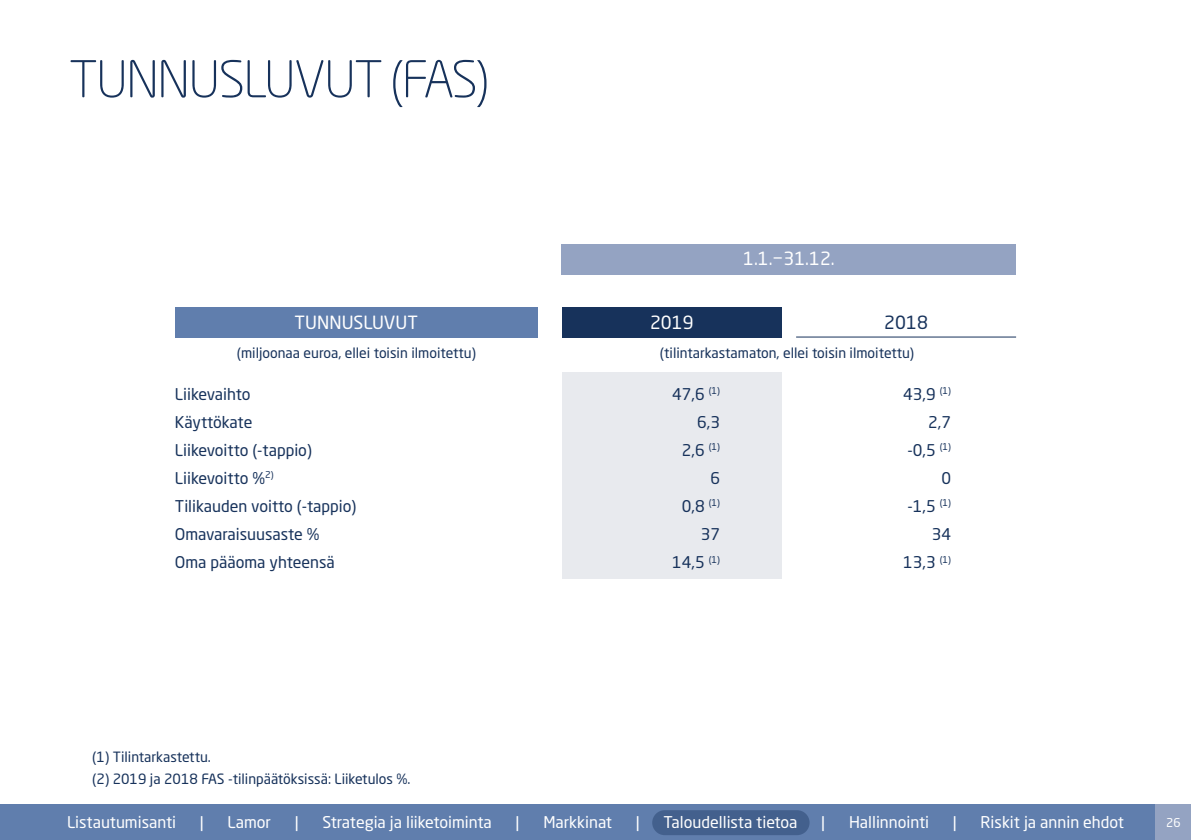
<style>
.page{position:relative;width:1191px;height:840px;background:#fff}
.page>*{position:absolute;margin:0;border:0;box-sizing:border-box;transform-origin:0 0}
.t1{font:300 50px "Neo Sans W1 G";letter-spacing:-.03em;color:#17325b}
.t2{font:18px "Neo Sans W1 G";color:#fff}
.t3{font:18px "Neo Sans W1 G";color:#17325b}
.t4{font:16px/28px "Neo Sans W1 G";color:#17325b;text-align:right}
.t5{font:16px "Neo Sans W1 G";color:#fff}
.t6{font:14px "Neo Sans W1 G";color:#17325b}
.t7{font:12px "Neo Sans W1 G";color:#fff}
</style>
<div class="page">
<div style="left:562px;top:244px;width:454px;height:30px;background:#94a3c2"></div>
<div style="left:175px;top:307px;width:363px;height:30px;background:#607ead"></div>
<div style="left:562px;top:372px;width:220px;height:206px;background:#e8eaee"></div>
<div style="left:562px;top:307px;width:220px;height:30px;background:#17325b"></div>
<hr style="left:796px;top:336px;width:220px;height:1px;background:#17325b">
<div style="left:0;top:804px;width:1191px;height:35px;background:#607ead"></div>
<div style="left:652px;top:809px;width:157px;height:25px;background:#43608d;border-radius:12px"></div>
<div style="left:1156px;top:804px;width:35px;height:35px;background:#94a3c2"></div>
<h1 class="t1" style="left:69px;top:48px;width:422px">TUNNUSLUVUT (FAS)</h1>
<p class="t2" style="left:295px;top:311px;width:125px">TUNNUSLUVUT</p>
<p class="t2" style="left:650px;top:311px;width:45px">2019</p>
<p class="t2" style="left:743px;top:247px;width:93px">1.1.−31.12.</p>
<p class="t3" style="left:884px;top:311px;width:45px">2018</p>
<p class="t6" style="left:237px;top:344px;width:241px">(miljoonaa euroa, ellei toisin ilmoitettu)</p>
<p class="t6" style="left:660px;top:344px;width:256px">(tilintarkastamaton, ellei toisin ilmoitettu)</p>
<p class="t4" style="left:175px;top:379px;width:183px;text-align:left">Liikevaihto<br>Käyttökate<br>Liikevoitto (-tappio)<br>Liikevoitto %<sup>2)<br></sup>Tilikauden voitto (-tappio)<br>Omavaraisuusaste %<br>Oma pääoma yhteensä</p>
<p class="t4" style="left:672px;top:379px;width:49px">47,6 <sup>(1)<br></sup>6,3<br>2,6 <sup>(1)<br></sup>6<br>0,8 <sup>(1)<br></sup>37<br>14,5 <sup>(1)</sup></p>
<p class="t4" style="left:903px;top:379px;width:49px">43,9 <sup>(1)<br></sup>2,7 -0,5 <sup>(1)<br></sup>0<br>-1,5 <sup>(1)<br></sup>34<br>13,3 <sup>(1)</sup></p>
<p class="t6" style="left:92px;top:747px;width:120px">(1) Tilintarkastettu.</p>
<p class="t6" style="left:92px;top:769px;width:320px">(2) 2019 ja 2018 FAS -tilinpäätöksissä: Liiketulos %.</p>
<p class="t5" style="left:67px;top:811px;width:111px">Listautumisanti</p>
<p class="t5" style="left:200px;top:811px;width:5px">|</p>
<p class="t5" style="left:228px;top:811px;width:45px">Lamor</p>
<p class="t5" style="left:295px;top:811px;width:5px">|</p>
<p class="t5" style="left:322px;top:811px;width:171px">Strategia ja liiketoiminta</p>
<p class="t5" style="left:515px;top:811px;width:5px">|</p>
<p class="t5" style="left:543px;top:811px;width:70px">Markkinat</p>
<p class="t5" style="left:636px;top:811px;width:5px">|</p>
<p class="t5" style="left:663px;top:811px;width:135px">Taloudellista tietoa</p>
<p class="t5" style="left:821px;top:811px;width:5px">|</p>
<p class="t5" style="left:849px;top:811px;width:82px">Hallinnointi</p>
<p class="t5" style="left:953px;top:811px;width:5px">|</p>
<p class="t5" style="left:980px;top:811px;width:145px">Riskit ja annin ehdot</p>
<p class="t7" style="left:1166px;top:814px;width:16px">26</p>
</div>
